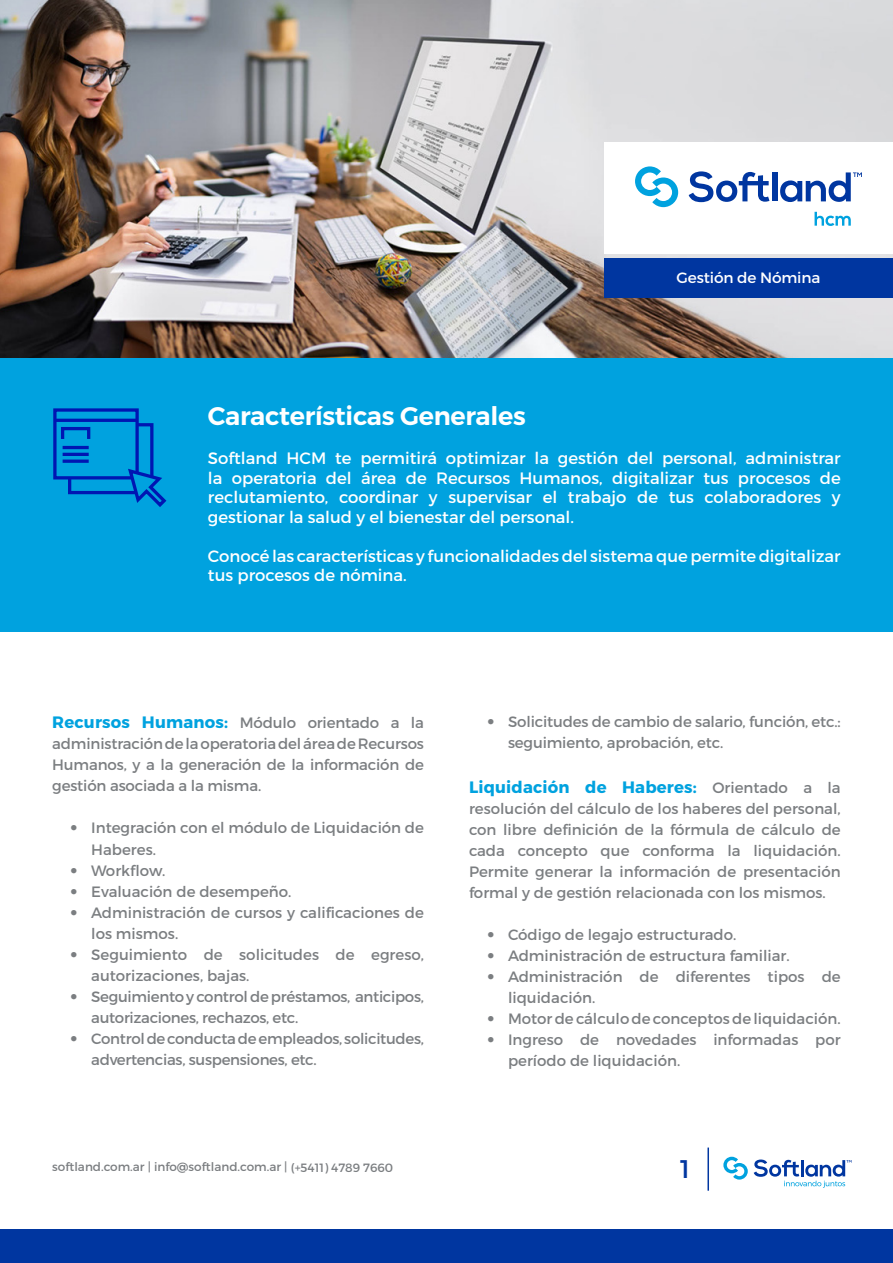
<style>
.page{position:relative;width:893px;height:1263px;background:#fff}
.page>*{position:absolute;margin:0;border:0;box-sizing:border-box;transform-origin:0 0}
.t1{font:600 25.5px "Montserrat";letter-spacing:-.01em;color:#fff}
.t2{font:25.5px "Montserrat";color:#0036a0}
.t3{font:16.5px/19.5px "Montserrat";color:#fff;text-align:justify}
.txt_2{font:700 16.5px "Montserrat";letter-spacing:.01em;color:#00a2df}
.txt_2-2{font:15px/21px "Montserrat";color:#7b7e81}
.txt_2-3{font:15px/21px "Montserrat";letter-spacing:-.02em;color:#7b7e81}
.txt_justificado{font:15px "Montserrat";letter-spacing:-.01em;color:#fff}
.t4{font:12px "Montserrat";color:#7b7e81}
.s1{font-weight:700;font-size:16.5px;color:#00a2df}
.s2{font-family:"Helvetica Neue LT Std";font-weight:300}
.s3{font-weight:400;font-size:15px;color:#7b7e81}
</style>
<div class="page">
<hr style="left:707px;top:1147px;width:2px;height:44px;background:#0036a0">
<img style="left:0;top:0;width:893px;height:358px">
<svg style="left:723px;top:1157px;width:25px;height:22px"></svg>
<svg style="left:754px;top:1159px;width:97px;height:29px"></svg>
<div style="left:0;top:1229px;width:893px;height:34px;background:#0036a0"></div>
<div style="left:0;top:358px;width:893px;height:273px;background:#00a2df"></div>
<svg style="left:53px;top:408px;width:114px;height:99px"></svg>
<div style="left:604px;top:142px;width:289px;height:112px;background:#fff"></div>
<svg style="left:689px;top:171px;width:80px;height:31px"></svg>
<div style="left:772px;top:172px;width:5px;height:29px;background:#0036a0"></div>
<svg style="left:780px;top:172px;width:82px;height:30px"></svg>
<svg style="left:635px;top:166px;width:43px;height:41px"></svg>
<svg style="left:814px;top:212px;width:37px;height:14px"></svg>
<div style="left:604px;top:258px;width:289px;height:39px;background:#0036a0"></div>
<p class="txt_justificado" style="left:676px;top:268px;width:145px">Gestión de Nómina</p>
<p class="t1" style="left:208px;top:400px;width:319px">Características Generales</p>
<p class="t3" style="left:208px;top:448px;width:634px">Softland HCM te permitirá optimizar la gestión del personal, administrar la operatoria del área de Recursos Humanos, digitalizar tus procesos de reclutamiento, coordinar y supervisar el trabajo de tus colaboradores y gestionar la salud y el bienestar del personal.</p>
<p class="t3" style="left:208px;top:546px;width:634px">Conocé las características y funcionalidades del sistema que permite digitalizar tus procesos de nómina.</p>
<p class="txt_2-2" style="left:52px;top:713px;width:373px;text-align:justify"><span class="s1">Recursos Humanos:</span> Módulo orientado a la administración de la operatoria del área de Recursos Humanos, y a la generación de la información de gestión asociada a la misma.</p>
<p class="txt_2-2" style="left:91px;top:818px;width:334px;text-indent:-21px"><span class="s2">•</span> Integración con el módulo de Liquidación de<br>Haberes.</p>
<p class="txt_2-2" style="left:70px;top:860px;width:97px"><span class="s2">•</span> Workflow.</p>
<p class="txt_2-2" style="left:70px;top:881px;width:223px"><span class="s2">•</span> Evaluación de desempeño.</p>
<p class="txt_2-2" style="left:91px;top:902px;width:334px;text-indent:-21px"><span class="s2">•</span> Administración de cursos y calificaciones de los mismos.</p>
<p class="txt_2-2" style="left:91px;top:944px;width:334px;text-indent:-21px"><span class="s2">•</span> Seguimiento de solicitudes de egreso, autorizaciones, bajas.</p>
<p class="txt_2-3" style="left:91px;top:986px;width:334px;text-indent:-21px"><span class="s2">•</span> Seguimiento y control de préstamos, anticipos, autorizaciones, rechazos, etc.</p>
<p class="txt_2-3" style="left:91px;top:1028px;width:334px;text-indent:-21px"><span class="s2">•</span> Control de conducta de empleados, solicitudes, advertencias, suspensiones, etc.</p>
<p class="t4" style="left:52px;top:1160px;width:342px">softland.com.ar | info@softland.com.ar | (+5411) 4789 7660</p>
<p class="txt_2-2" style="left:508px;top:711px;width:334px;text-indent:-21px"><span class="s2">•</span> Solicitudes de cambio de salario, función, etc.: seguimiento, aprobación, etc.</p>
<p class="txt_2" style="left:469px;top:777px;width:373px">Liquidación de Haberes: <span class="s3">Orientado a la</span></p>
<p class="txt_2-2" style="left:469px;top:798px;width:373px;text-align:justify">resolución del cálculo de los haberes del personal, con libre definición de la fórmula de cálculo de cada concepto que conforma la liquidación.<br>Permite generar la información de presentación formal y de gestión relacionada con los mismos.</p>
<p class="txt_2-2" style="left:487px;top:924px;width:251px"><span class="s2">•</span> Código de legajo estructurado.</p>
<p class="txt_2-2" style="left:487px;top:945px;width:304px"><span class="s2">•</span> Administración de estructura familiar.</p>
<p class="txt_2-2" style="left:508px;top:966px;width:334px;text-indent:-21px"><span class="s2">•</span> Administración de diferentes tipos de liquidación.</p>
<p class="txt_2-2" style="left:487px;top:1008px;width:355px"><span class="s2">•</span> Motor de cálculo de conceptos de liquidación.</p>
<p class="txt_2-2" style="left:508px;top:1029px;width:334px;text-indent:-21px"><span class="s2">•</span> Ingreso de novedades informadas por período de liquidación.</p>
<h1 class="t2" style="left:680px;top:1153px;width:11px">1</h1>
</div>
